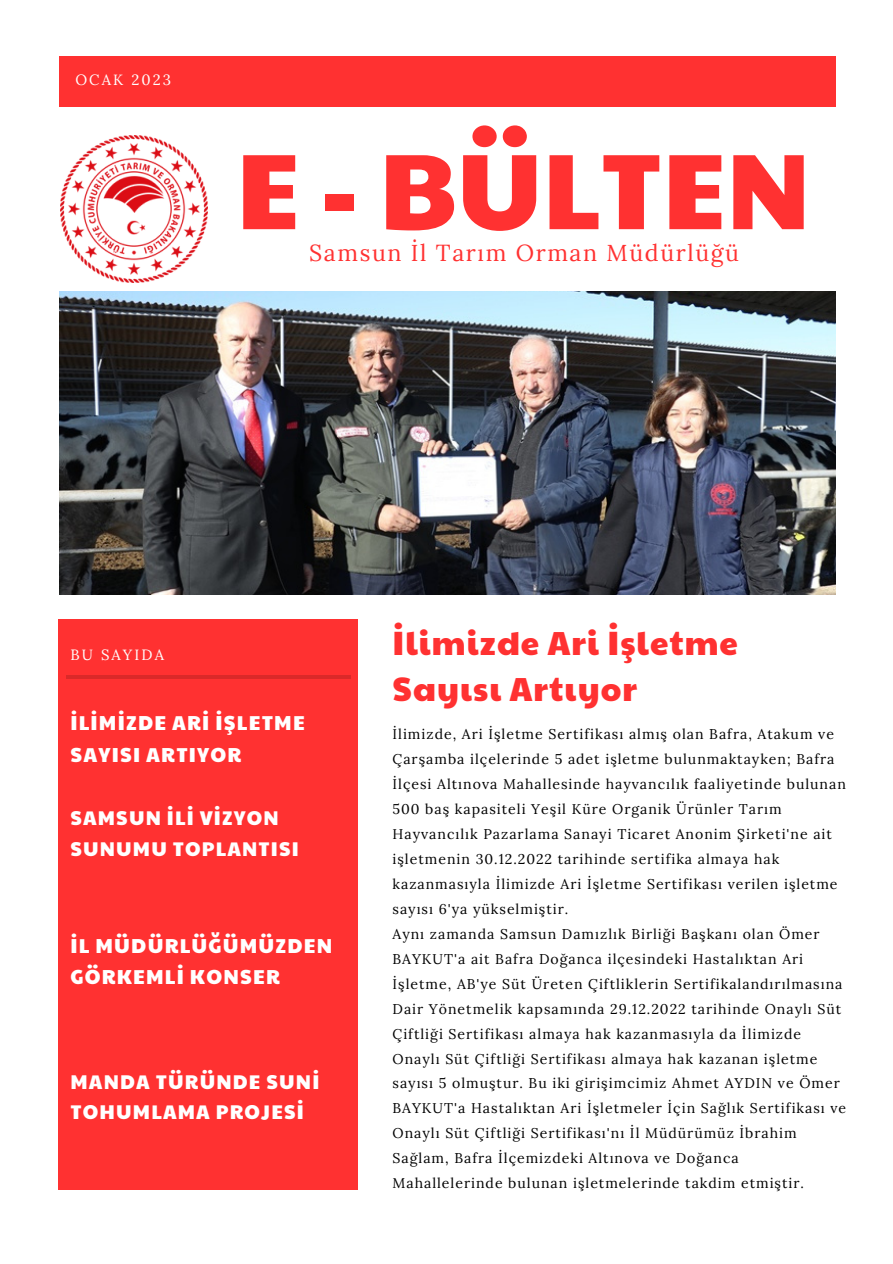
<style>
.page{position:relative;width:893px;height:1264px;background:#fff}
.page>*{position:absolute;margin:0;border:0;box-sizing:border-box;transform-origin:0 0}
.t1{font:107.4px "Paytone One";color:#ff3131}
.t2{font:33px/46px "Paytone One";letter-spacing:.03em;color:#ff3131}
.t3{font:23.1px "Lora";letter-spacing:.07em;color:#ff3131}
.t4{font:19.8px/31.5px "Paytone One";letter-spacing:.06em;color:#fff}
.t5{font:19.5px/30.3px "Paytone One";letter-spacing:.06em;color:#fff}
.t6{font:14.85px "Lora";letter-spacing:.14em;color:#fff}
.t7{font:14.1px/24.9px "Lora";letter-spacing:.07em;color:#000}
</style>
<div class="page">
<div style="left:59px;top:56px;width:776px;height:51px;background:#ff3131"></div>
<div style="left:58px;top:619px;width:299px;height:570px;background:#ff3131"></div>
<hr style="left:66px;top:675px;width:284px;height:4px;background:#da2929">
<img style="left:60px;top:291px;width:775px;height:304px">
<img style="left:61px;top:135px;width:147px;height:147px">
<p class="t6" style="left:75px;top:70px;width:97px">OCAK 2023</p>
<h1 class="t1" style="left:236px;top:110px;width:576px">E - BÜLTEN</h1>
<h3 class="t3" style="left:309px;top:238px;width:431px">Samsun İl Tarım Orman Müdürlüğü</h3>
<p class="t6" style="left:70px;top:644px;width:95px">BU SAYIDA</p>
<h3 class="t4" style="left:70px;top:706px;width:236px">İLİMİZDE ARİ İŞLETME<br>SAYISI ARTIYOR</h3>
<h3 class="t5" style="left:70px;top:802px;width:230px">SAMSUN İLİ VİZYON<br>SUNUMU TOPLANTISI</h3>
<h3 class="t4" style="left:70px;top:928px;width:263px">İL MÜDÜRLÜĞÜMÜZDEN<br>GÖRKEMLİ KONSER</h3>
<h3 class="t5" style="left:70px;top:1065px;width:250px">MANDA TÜRÜNDE SUNİ<br>TOHUMLAMA PROJESİ</h3>
<h2 class="t2" style="left:392px;top:618px;width:347px">İlimizde Ari İşletme<br>Sayısı Artıyor</h2>
<p class="t7" style="left:392px;top:721px;width:455px">İlimizde, Ari İşletme Sertifikası almış olan Bafra, Atakum ve Çarşamba ilçelerinde 5 adet işletme bulunmaktayken; Bafra İlçesi Altınova Mahallesinde hayvancılık faaliyetinde bulunan 500 baş kapasiteli Yeşil Küre Organik Ürünler Tarım Hayvancılık Pazarlama Sanayi Ticaret Anonim Şirketi'ne ait işletmenin 30.12.2022 tarihinde sertifika almaya hak kazanmasıyla İlimizde Ari İşletme Sertifikası verilen işletme sayısı 6'ya yükselmiştir.<br>Aynı zamanda Samsun Damızlık Birliği Başkanı olan Ömer BAYKUT'a ait Bafra Doğanca ilçesindeki Hastalıktan Ari İşletme, AB'ye Süt Üreten Çiftliklerin Sertifikalandırılmasına Dair Yönetmelik kapsamında 29.12.2022 tarihinde Onaylı Süt Çiftliği Sertifikası almaya hak kazanmasıyla da İlimizde Onaylı Süt Çiftliği Sertifikası almaya hak kazanan işletme sayısı 5 olmuştur. Bu iki girişimcimiz Ahmet AYDIN ve Ömer BAYKUT'a Hastalıktan Ari İşletmeler İçin Sağlık Sertifikası ve Onaylı Süt Çiftliği Sertifikası'nı İl Müdürümüz İbrahim Sağlam, Bafra İlçemizdeki Altınova ve Doğanca Mahallelerinde bulunan işletmelerinde takdim etmiştir.</p>
</div>
